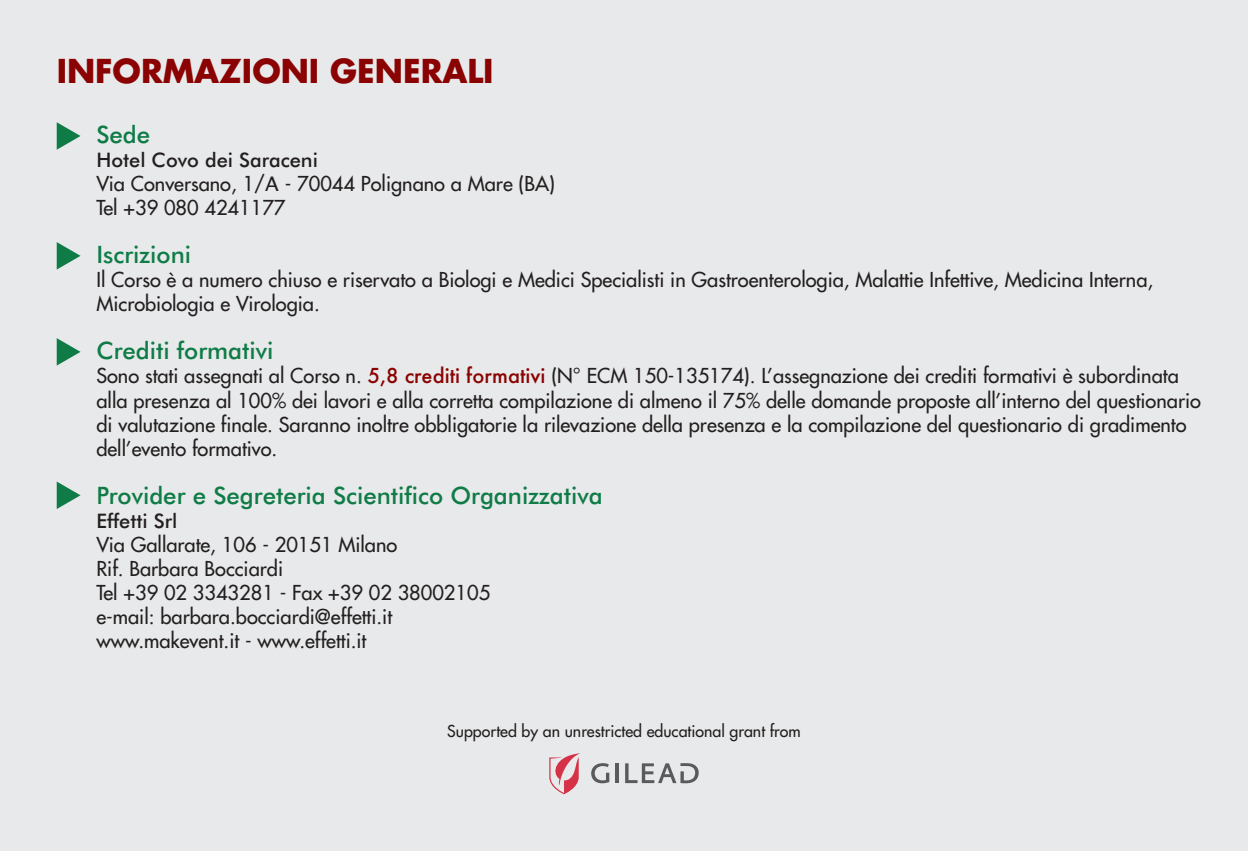
<style>
.page{position:relative;width:1248px;height:851px;background:#fff}
.page>*{position:absolute;margin:0;border:0;box-sizing:border-box;transform-origin:0 0}
.t1{font:700 32px "Futura";color:#8b0202}
.t2{font:500 24px "Futura BT";color:#0f7c47}
.t3{font:20px/24px "Futura";color:#231f20}
.t4{font:500 20px "Futura BT";color:#231f20}
.t5{font:16px "Futura";color:#231f20}
.s1{font-family:"Lucida Grande"}
.s2{font-weight:500;color:#8b0202}
</style>
<div class="page">
<div style="left:0;top:0;width:1247px;height:850px;background:#e8e9ea"></div>
<svg style="left:591px;top:763px;width:18px;height:20px"></svg>
<hr style="left:615px;top:763px;width:3px;height:20px;background:#5a5a5d">
<svg style="left:625px;top:763px;width:73px;height:20px"></svg>
<svg style="left:549px;top:753px;width:31px;height:41px"></svg>
<svg style="left:57px;top:122px;width:24px;height:28px"></svg>
<svg style="left:57px;top:242px;width:24px;height:27px"></svg>
<svg style="left:57px;top:338px;width:24px;height:27px"></svg>
<svg style="left:57px;top:481px;width:24px;height:28px"></svg>
<h1 class="t1" style="left:57px;top:57px;width:438px">INFORMAZIONI GENERALI</h1>
<p class="t2" style="left:96px;top:125px;width:55px">Sede</p>
<p class="t4" style="left:96px;top:152px;width:223px">Hotel Covo dei Saraceni</p>
<p class="t3" style="left:96px;top:173px;width:460px">Via Conversano, 1/<span class="s1">А</span> - 70044 Polignano a Mare (BA)<br>Tel +39 080 4241177</p>
<p class="t2" style="left:96px;top:245px;width:96px">Iscrizioni</p>
<p class="t3" style="left:96px;top:269px;width:1058px">Il Corso è a numero chiuso e riservato a Biologi e Medici Specialisti in Gastroenterologia, Malattie Infettive, Medicina Interna,<br>Microbiologia e Virologia.</p>
<p class="t2" style="left:96px;top:341px;width:178px">Crediti formativi</p>
<p class="t3" style="left:96px;top:365px;width:1105px">Sono stati assegnati al Corso n. <span class="s2">5,8 crediti formativi</span> (N° ECM 150-135174). L’assegnazione dei crediti formativi è subordinata alla presenza al 100% dei lavori e alla corretta compilazione di almeno il 75% delle domande proposte all’interno del questionario di valutazione finale. Saranno inoltre obbligatorie la rilevazione della presenza e la compilazione del questionario di gradimento dell’evento formativo.</p>
<p class="t2" style="left:96px;top:485px;width:508px">Provider e Segreteria Scientifico Organizzativa</p>
<p class="t4" style="left:96px;top:512px;width:82px">Effetti Srl</p>
<p class="t3" style="left:96px;top:533px;width:395px">Via Gallarate, 106 - 20151 Milano<br>Rif. Barbara Bocciardi<br>Tel +39 02 3343281 - Fax +39 02 38002105 e-mail: barbara.bocciardi@effetti.it www.makevent.it - www.effetti.it</p>
<p class="t5" style="left:447px;top:723px;width:355px">Supported by an unrestricted educational grant from</p>
</div>
